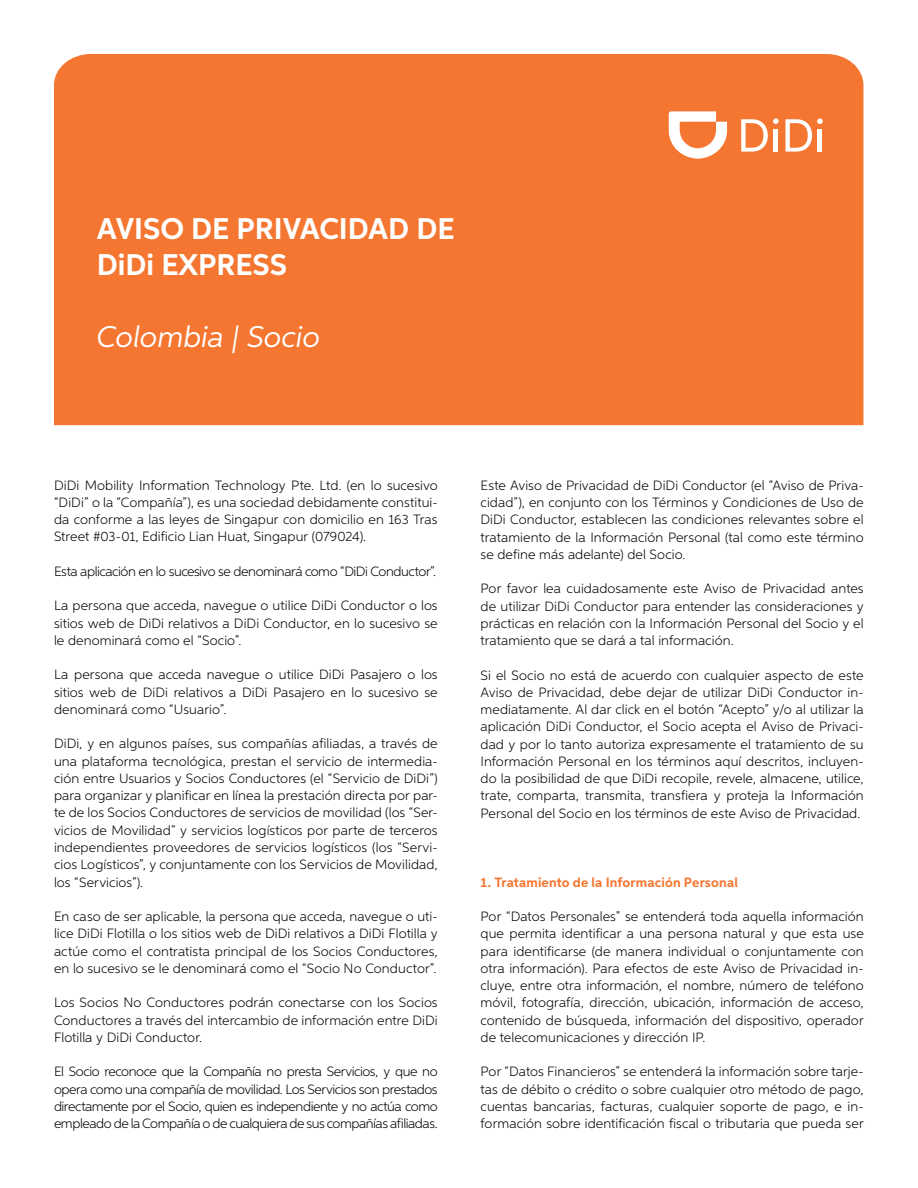
<style>
.page{position:relative;width:918px;height:1188px;background:#fff}
.page>*{position:absolute;margin:0;border:0;box-sizing:border-box;transform-origin:0 0}
.t1{font:700 30px/36px "Aspira";color:#fff}
.t2{font:italic 30px "Aspira";color:#fff}
.t3{font:300 13.5px/17.2px "Aspira";letter-spacing:.005em;color:#000;text-align:justify}
.t4{font:300 13.5px "Aspira";letter-spacing:-.03em;color:#000}
.t5{font:700 13.5px "Aspira";letter-spacing:.01em;color:#f47630}
</style>
<div class="page">
<div style="left:54px;top:54px;width:809px;height:371px;background:#f47630"></div>
<svg style="left:669px;top:62px;width:175px;height:97px;background:#f58a4e"></svg>
<h1 class="t1" style="left:97px;top:211px;width:359px">AVISO DE PRIVACIDAD DE<br>DiDi EXPRESS</h1>
<h1 class="t2" style="left:97px;top:318px;width:225px">Colombia | Socio</h1>
<p class="t3" style="left:54px;top:476px;width:385px">DiDi Mobility Information Technology Pte. Ltd. (en lo sucesivo “DiDi” o la “Compañía”), es una sociedad debidamente constitui&shy;da conforme a las leyes de Singapur con domicilio en 163 Tras Street #03-01, Edificio Lian Huat, Singapur (079024).</p>
<p class="t4" style="left:54px;top:563px;width:384px">Esta aplicación en lo sucesivo se denominará como “DiDi Conductor”.</p>
<p class="t3" style="left:54px;top:597px;width:385px">La persona que acceda, navegue o utilice DiDi Conductor o los sitios web de DiDi relativos a DiDi Conductor, en lo sucesivo se le denominará como el “Socio”.</p>
<p class="t3" style="left:54px;top:666px;width:385px">La persona que acceda navegue o utilice DiDi Pasajero o los sitios web de DiDi relativos a DiDi Pasajero en lo sucesivo se denominará como “Usuario”.</p>
<p class="t3" style="left:54px;top:735px;width:385px">DiDi, y en algunos países, sus compañías afiliadas, a través de una plataforma tecnológica, prestan el servicio de intermedia&shy;ción entre Usuarios y Socios Conductores (el “Servicio de DiDi”) para organizar y planificar en línea la prestación directa por par&shy;te de los Socios Conductores de servicios de movilidad (los “Ser&shy;vicios de Movilidad” y servicios logísticos por parte de terceros independientes proveedores de servicios logísticos (los “Servi&shy;cios Logísticos”, y conjuntamente con los Servicios de Movilidad, los “Servicios”).</p>
<p class="t3" style="left:54px;top:907px;width:385px">En caso de ser aplicable, la persona que acceda, navegue o uti&shy;lice DiDi Flotilla o los sitios web de DiDi relativos a DiDi Flotilla y actúe como el contratista principal de los Socios Conductores, en lo sucesivo se le denominará como el “Socio No Conductor”.</p>
<p class="t3" style="left:54px;top:994px;width:385px">Los Socios No Conductores podrán conectarse con los Socios Conductores a través del intercambio de información entre DiDi Flotilla y DiDi Conductor.</p>
<p class="t3" style="left:54px;top:1063px;width:385px">El Socio reconoce que la Compañía no presta Servicios, y que no opera como una compañía de movilidad. Los Servicios son prestados directamente por el Socio, quien es independiente y no actúa como empleado de la Compañía o de cualquiera de sus compañías afiliadas.</p>
<p class="t3" style="left:481px;top:476px;width:385px">Este Aviso de Privacidad de DiDi Conductor (el “Aviso de Priva&shy;cidad”), en conjunto con los Términos y Condiciones de Uso de DiDi Conductor, establecen las condiciones relevantes sobre el tratamiento de la Información Personal (tal como este término se define más adelante) del Socio.</p>
<p class="t3" style="left:481px;top:580px;width:385px">Por favor lea cuidadosamente este Aviso de Privacidad antes de utilizar DiDi Conductor para entender las consideraciones y prácticas en relación con la Información Personal del Socio y el tratamiento que se dará a tal información.</p>
<p class="t3" style="left:481px;top:666px;width:385px">Si el Socio no está de acuerdo con cualquier aspecto de este Aviso de Privacidad, debe dejar de utilizar DiDi Conductor in&shy;mediatamente. Al dar click en el botón “Acepto” y/o al utilizar la aplicación DiDi Conductor, el Socio acepta el Aviso de Privaci&shy;dad y por lo tanto autoriza expresamente el tratamiento de su Información Personal en los términos aquí descritos, incluyen&shy;do la posibilidad de que DiDi recopile, revele, almacene, utilice, trate, comparta, transmita, transfiera y proteja la Información Personal del Socio en los términos de este Aviso de Privacidad.</p>
<p class="t5" style="left:481px;top:874px;width:259px">1. Tratamiento de la Información Personal</p>
<p class="t3" style="left:481px;top:908px;width:385px">Por “Datos Personales” se entenderá toda aquella información que permita identificar a una persona natural y que esta use para identificarse (de manera individual o conjuntamente con otra información). Para efectos de este Aviso de Privacidad in&shy;cluye, entre otra información, el nombre, número de teléfono móvil, fotografía, dirección, ubicación, información de acceso, contenido de búsqueda, información del dispositivo, operador de telecomunicaciones y dirección IP.</p>
<p class="t3" style="left:481px;top:1063px;width:385px">Por “Datos Financieros” se entenderá la información sobre tarje&shy;tas de débito o crédito o sobre cualquier otro método de pago, cuentas bancarias, facturas, cualquier soporte de pago, e in&shy;formación sobre identificación fiscal o tributaria que pueda ser</p>
</div>
